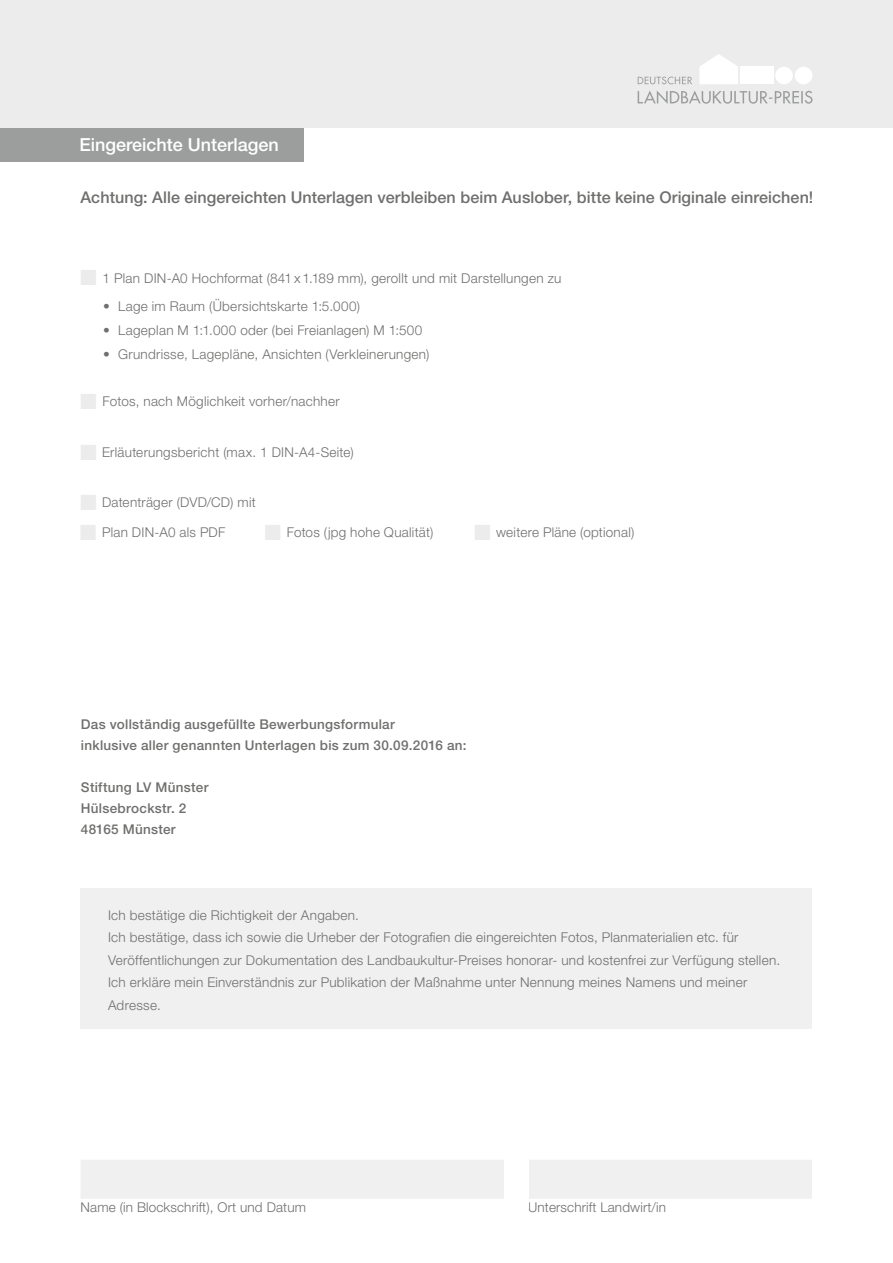
<style>
.page{position:relative;width:893px;height:1263px;background:#fff}
.page>*{position:absolute;margin:0;border:0;box-sizing:border-box;transform-origin:0 0}
.t1{font:500 18px "Helvetica Neue LT Pro";color:#fff}
.t2{font:500 16.2px "Helvetica Neue LT Pro";letter-spacing:.005em;color:#6f6f6e}
.t3{font:300 13.5px/22.5px "Helvetica Neue LT Pro";letter-spacing:.02em;color:#6f6f6e}
.t4{font:500 13.5px/21px "Helvetica Neue LT Pro";letter-spacing:.02em;color:#6f6f6e}
</style>
<div class="page">
<div style="left:0;top:128px;width:303px;height:34px;background:#9c9d9d"></div>
<div style="left:81px;top:889px;width:731px;height:140px;background:#f0f0f0"></div>
<div style="left:0;top:0;width:893px;height:128px;background:#ececed"></div>
<svg style="left:638px;top:90px;width:174px;height:14px"></svg>
<svg style="left:638px;top:77px;width:54px;height:7px"></svg>
<div style="left:740px;top:67px;width:33px;height:17px;background:#fff"></div>
<svg style="left:700px;top:54px;width:38px;height:30px"></svg>
<div style="left:775px;top:67px;width:18px;height:17px;background:#fff;border-radius:50%"></div>
<div style="left:795px;top:67px;width:17px;height:17px;background:#fff;border-radius:50%"></div>
<div style="left:81px;top:1160px;width:731px;height:39px;background:#f0f0f0"></div>
<div style="left:504px;top:1149px;width:25px;height:59px;background:#fff"></div>
<h1 class="t1" style="left:80px;top:134px;width:201px">Eingereichte Unterlagen</h1>
<p class="t2" style="left:81px;top:188px;width:734px">Achtung: Alle eingereichten Unterlagen verbleiben beim Auslober, bitte keine Originale einreichen!</p>
<p class="t3" style="left:103px;top:267px;width:460px">1 Plan DIN-A0 Hochformat (841 x 1.189 mm), gerollt und mit Darstellungen zu</p>
<p class="t3" style="left:103px;top:294px;width:258px">• Lage im Raum (Übersichtskarte 1:5.000)</p>
<p class="t3" style="left:103px;top:318px;width:321px">• Lageplan M 1:1.000 oder (bei Freianlagen) M 1:500</p>
<p class="t3" style="left:103px;top:342px;width:328px">• Grundrisse, Lagepläne, Ansichten (Verkleinerungen)</p>
<p class="t3" style="left:103px;top:390px;width:239px">Fotos, nach Möglichkeit vorher/nachher</p>
<p class="t3" style="left:102px;top:441px;width:253px">Erläuterungsbericht (max. 1 DIN-A4-Seite)</p>
<p class="t3" style="left:102px;top:491px;width:155px">Datenträger (DVD/CD) mit</p>
<p class="t3" style="left:102px;top:521px;width:125px">Plan DIN-A0 als PDF</p>
<p class="t3" style="left:287px;top:521px;width:148px">Fotos (jpg hohe Qualität)</p>
<p class="t3" style="left:496px;top:521px;width:140px">weitere Pläne (optional)</p>
<p class="t4" style="left:81px;top:713px;width:387px">Das vollständig ausgefüllte Bewerbungsformular<br>inklusive aller genannten Unterlagen bis zum 30.09.2016 an:</p>
<p class="t4" style="left:81px;top:777px;width:129px">Stiftung LV Münster<br>Hülsebrockstr. 2<br>48165 Münster</p>
<p class="t3" style="left:108px;top:903px;width:674px">Ich bestätige die Richtigkeit der Angaben.<br>Ich bestätige, dass ich sowie die Urheber der Fotografien die eingereichten Fotos, Planmaterialien etc. für Veröffentlichungen zur Dokumentation des Landbaukultur-Preises honorar- und kostenfrei zur Verfügung stellen.<br>Ich erkläre mein Einverständnis zur Publikation der Maßnahme unter Nennung meines Namens und meiner Adresse.</p>
<p class="t3" style="left:81px;top:1195px;width:227px">Name (in Blockschrift), Ort und Datum</p>
<p class="t3" style="left:528px;top:1195px;width:139px">Unterschrift Landwirt/in</p>
</div>
